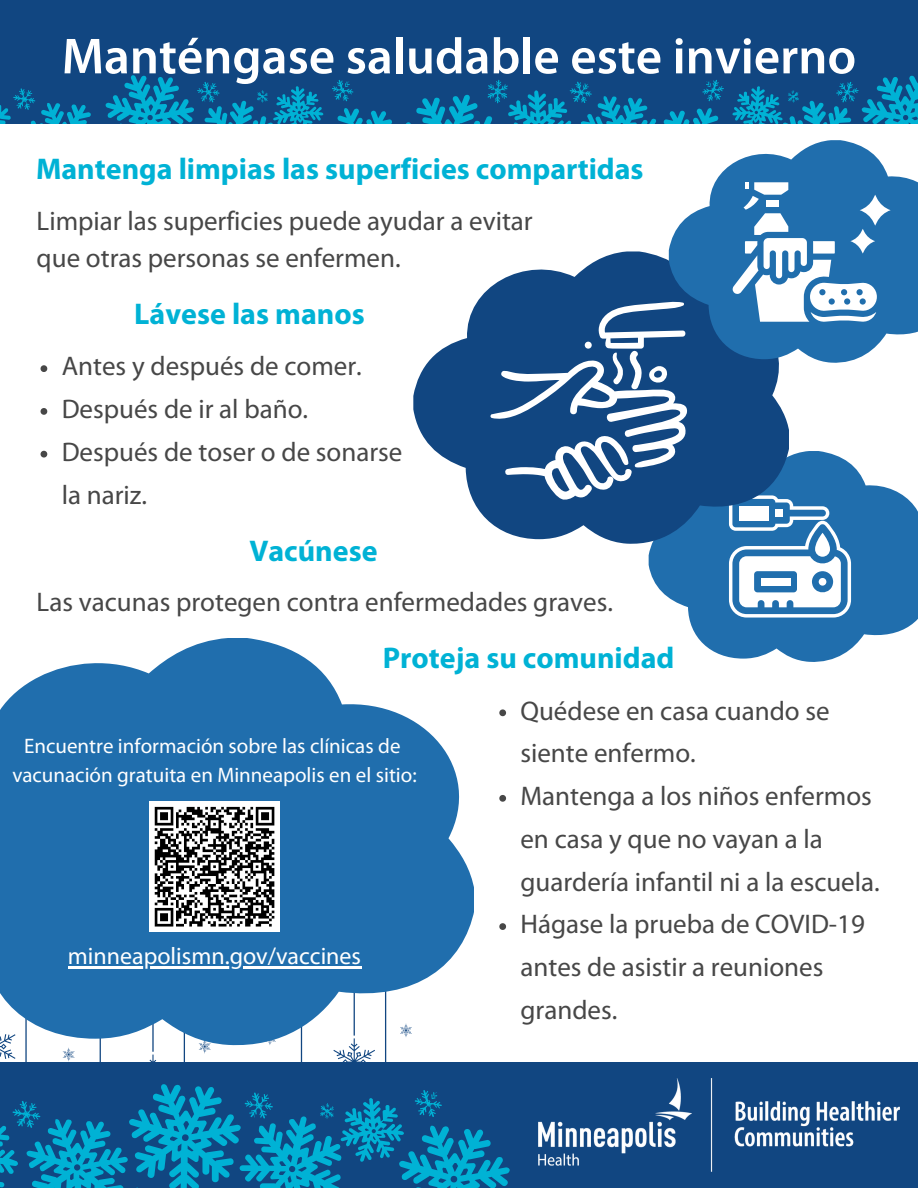
<style>
.page{position:relative;width:918px;height:1188px;background:#fff}
.page>*{position:absolute;margin:0;border:0;box-sizing:border-box;transform-origin:0 0}
.t1{font:600 51px "Myriad Pro";color:#fff}
.t2{font:700 30px "Myriad Pro";color:#00b2d5}
.t3{font:27px/42.8px "Myriad Pro";color:#474747}
.t4{font:24px "Myriad Pro";color:#fff}
.t5{font:21px "Myriad Pro";color:#fff}
</style>
<div class="page">
<svg style="left:300px;top:1045px;width:87px;height:17px"></svg>
<svg style="left:63px;top:1045px;width:148px;height:17px"></svg>
<svg style="left:0;top:1045px;width:27px;height:17px"></svg>
<svg style="left:0;top:638px;width:474px;height:407px;fill:#206ead"></svg>
<div style="left:149px;top:802px;width:131px;height:130px;background:#fff"></div>
<svg style="left:154px;top:806px;width:121px;height:121px"></svg>
<hr style="left:68px;top:967px;width:293px;height:2px;background:#fff">
<div style="left:0;top:1062px;width:918px;height:126px;background:#114681"></div>
<svg style="left:0;top:1084px;width:510px;height:104px"></svg>
<div style="left:0;top:0;width:918px;height:123px;background:#114681"></div>
<svg style="left:0;top:75px;width:918px;height:48px"></svg>
<img style="left:539px;top:1079px;width:361px;height:92px">
<svg style="left:41px;top:365px;width:6px;height:7px"></svg>
<svg style="left:41px;top:408px;width:6px;height:7px"></svg>
<svg style="left:41px;top:451px;width:6px;height:7px"></svg>
<svg style="left:499px;top:709px;width:7px;height:7px"></svg>
<svg style="left:499px;top:795px;width:7px;height:7px"></svg>
<svg style="left:499px;top:923px;width:7px;height:7px"></svg>
<svg style="left:649px;top:451px;width:269px;height:211px;fill:#206ead"></svg>
<svg style="left:729px;top:495px;width:122px;height:123px"></svg>
<svg style="left:413px;top:251px;width:376px;height:293px;fill:#114681"></svg>
<svg style="left:490px;top:301px;width:197px;height:200px"></svg>
<svg style="left:669px;top:140px;width:249px;height:223px;fill:#206ead"></svg>
<svg style="left:733px;top:155px;width:158px;height:167px"></svg>
<div style="left:792px;top:166px;width:56px;height:69px;background:#206ead"></div>
<div style="left:808px;top:149px;width:49px;height:70px;background:#206ead"></div>
<p class="t1" style="left:62px;top:35px;width:796px">Manténgase saludable este invierno</p>
<p class="t2" style="left:36px;top:157px;width:609px">Mantenga limpias las superficies compartidas</p>
<p class="t3" style="left:37px;top:204px;width:498px;line-height:37.2px">Limpiar las superficies puede ayudar a evitar que otras personas se enfermen.</p>
<p class="t2" style="left:134px;top:302px;width:232px">Lávese las manos</p>
<p class="t3" style="left:62px;top:347px;width:302px">Antes y después de comer.</p>
<p class="t3" style="left:62px;top:390px;width:248px">Después de ir al baño.</p>
<p class="t3" style="left:62px;top:433px;width:342px">Después de toser o de sonarse la nariz.</p>
<p class="t2" style="left:249px;top:538px;width:130px">Vacúnese</p>
<p class="t3" style="left:37px;top:583px;width:578px">Las vacunas protegen contra enfermedades graves.</p>
<p class="t2" style="left:383px;top:646px;width:293px">Proteja su comunidad</p>
<p class="t3" style="left:520px;top:691px;width:311px">Quédese en casa cuando se siente enfermo.</p>
<p class="t3" style="left:520px;top:777px;width:361px">Mantenga a los niños enfermos en casa y que no vayan a la guardería infantil ni a la escuela.</p>
<p class="t3" style="left:520px;top:905px;width:346px">Hágase la prueba de COVID-19 antes de asistir a reuniones grandes.</p>
<p class="t5" style="left:24px;top:737px;width:378px">Encuentre información sobre las clínicas de</p>
<p class="t5" style="left:12px;top:767px;width:406px">vacunación gratuita en Minneapolis en el sitio:</p>
<p class="t4" style="left:68px;top:946px;width:295px">minneapolismn.gov/vaccines</p>
</div>
